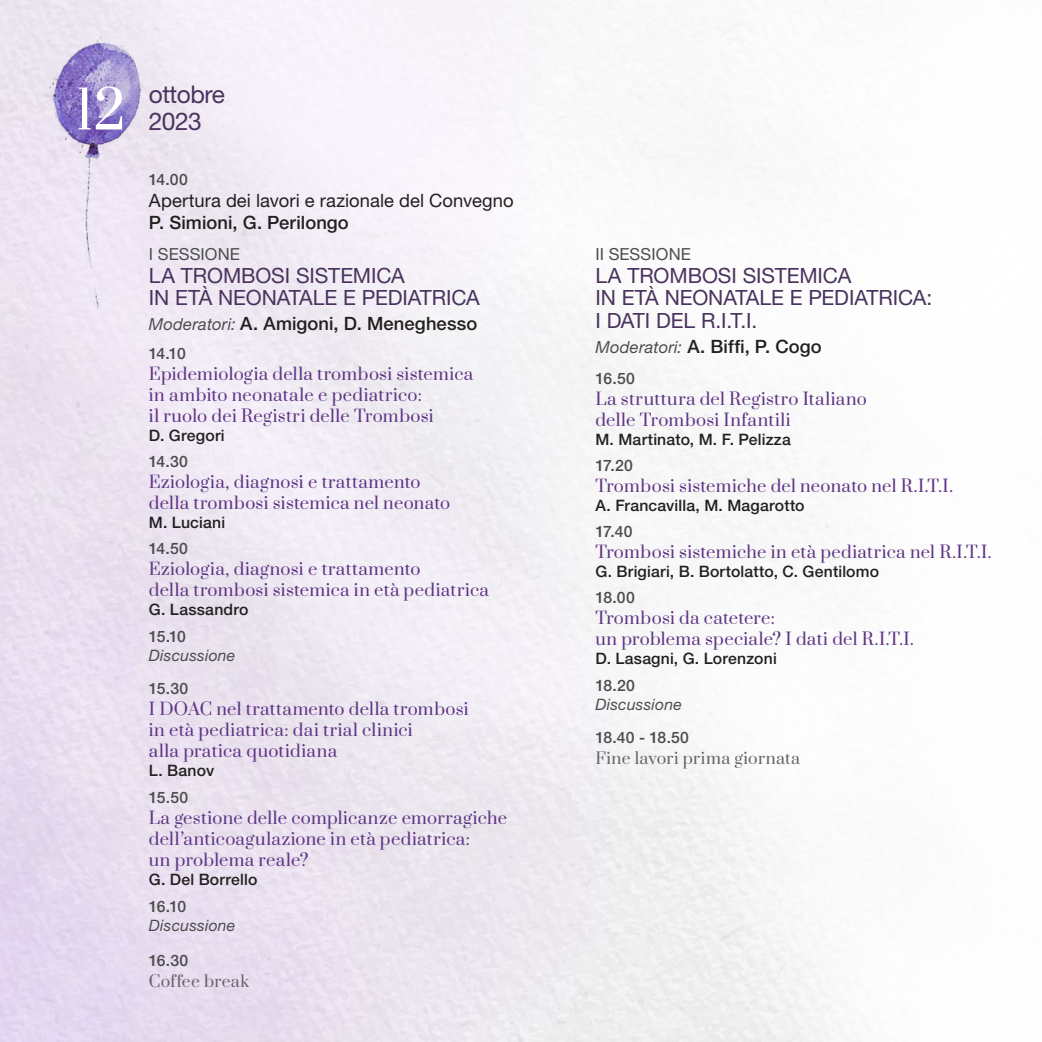
<style>
.page{position:relative;width:1042px;height:1042px;background:#fff}
.page>*{position:absolute;margin:0;border:0;box-sizing:border-box;transform-origin:0 0}
.t1{font:52.5px "Prata";color:#fff}
.t2{font:24.5px "Helvetica Neue LT Std";letter-spacing:-.02em;color:#4a335e}
.t3{font:21px/22.8px "Helvetica Neue LT Std";letter-spacing:-.005em;color:#4a335e}
.t4{font:500 18.38px "Helvetica Neue LT Std";letter-spacing:.005em;color:#231f20}
.t5{font:18.38px "Helvetica Neue LT Std";letter-spacing:.005em;color:#231f20}
.t6{font:16.62px/21px "Prata";letter-spacing:.015em;color:#5e3485}
.t7{font:16.62px "Helvetica Neue LT Std";letter-spacing:.005em;color:#4b4c4d}
.t8{font:500 15.75px "Helvetica Neue LT Std";letter-spacing:.01em;color:#231f20}
.t9{font:500 15.75px "Helvetica Neue LT Std";letter-spacing:-.045em;color:#4b4c4d}
.t10{font:15.75px "Prata";letter-spacing:.02em;color:#636366}
.t11{font:italic 15.75px "Helvetica Neue LT Std";letter-spacing:.015em;color:#4b4c4d}
.s1{font-weight:400;font-style:italic;font-size:16.62px;color:#4b4c4d}
</style>
<div class="page">
<img style="left:50px;top:37px;width:92px;height:281px">
<p class="t1" style="left:75px;top:66px;width:52px">12</p>
<p class="t2" style="left:149px;top:80px;width:78px">ottobre</p>
<p class="t2" style="left:149px;top:106px;width:55px">2023</p>
<p class="t9" style="left:149px;top:170px;width:41px">14.00</p>
<p class="t5" style="left:149px;top:189px;width:366px">Apertura dei lavori e razionale del Convegno</p>
<p class="t4" style="left:149px;top:211px;width:201px">P. Simioni, G. Perilongo</p>
<p class="t7" style="left:149px;top:244px;width:93px">I SESSIONE</p>
<p class="t3" style="left:149px;top:264px;width:332px">LA TROMBOSI SISTEMICA<br>IN ETÀ NEONATALE E PEDIATRICA</p>
<p class="t4" style="left:149px;top:312px;width:330px"><span class="s1">Moderatori:</span> A. Amigoni, D. Meneghesso</p>
<p class="t9" style="left:149px;top:344px;width:38px">14.10</p>
<p class="t6" style="left:149px;top:362px;width:326px">Epidemiologia della trombosi sistemica in ambito neonatale e pediatrico:<br>il ruolo dei Registri delle Trombosi</p>
<p class="t8" style="left:149px;top:426px;width:77px">D. Gregori</p>
<p class="t9" style="left:149px;top:452px;width:41px">14.30</p>
<p class="t6" style="left:149px;top:471px;width:303px">Eziologia, diagnosi e trattamento della trombosi sistemica nel neonato</p>
<p class="t8" style="left:149px;top:513px;width:78px">M. Luciani</p>
<p class="t9" style="left:149px;top:539px;width:41px">14.50</p>
<p class="t6" style="left:149px;top:558px;width:342px">Eziologia, diagnosi e trattamento<br>della trombosi sistemica in età pediatrica</p>
<p class="t8" style="left:149px;top:600px;width:101px">G. Lassandro</p>
<p class="t9" style="left:149px;top:626px;width:39px">15.10</p>
<p class="t11" style="left:149px;top:645px;width:88px">Discussione</p>
<p class="t9" style="left:149px;top:679px;width:41px">15.30</p>
<p class="t6" style="left:149px;top:698px;width:321px">I DOAC nel trattamento della trombosi in età pediatrica: dai trial clinici<br>alla pratica quotidiana</p>
<p class="t8" style="left:149px;top:761px;width:67px">L. Banov</p>
<p class="t9" style="left:149px;top:787px;width:41px">15.50</p>
<p class="t6" style="left:149px;top:806px;width:360px">La gestione delle complicanze emorragiche dell’anticoagulazione in età pediatrica:<br>un problema reale?</p>
<p class="t8" style="left:149px;top:869px;width:110px">G. Del Borrello</p>
<p class="t9" style="left:149px;top:897px;width:39px">16.10</p>
<p class="t11" style="left:149px;top:916px;width:88px">Discussione</p>
<p class="t9" style="left:149px;top:950px;width:41px">16.30</p>
<p class="t10" style="left:149px;top:968px;width:102px">Coffee break</p>
<p class="t7" style="left:595px;top:244px;width:97px">II SESSIONE</p>
<p class="t3" style="left:595px;top:264px;width:338px">LA TROMBOSI SISTEMICA<br>IN ETÀ NEONATALE E PEDIATRICA:<br>I DATI DEL R.I.T.I.</p>
<p class="t4" style="left:595px;top:335px;width:228px"><span class="s1">Moderatori:</span> A. Biffi, P. Cogo</p>
<p class="t9" style="left:595px;top:369px;width:41px">16.50</p>
<p class="t6" style="left:595px;top:387px;width:273px">La struttura del Registro Italiano delle Trombosi Infantili</p>
<p class="t8" style="left:595px;top:430px;width:197px">M. Martinato, M. F. Pelizza</p>
<p class="t9" style="left:595px;top:456px;width:39px">17.20</p>
<p class="t6" style="left:595px;top:474px;width:359px">Trombosi sistemiche del neonato nel R.I.T.I.</p>
<p class="t8" style="left:595px;top:496px;width:211px">A. Francavilla, M. Magarotto</p>
<p class="t9" style="left:595px;top:522px;width:39px">17.40</p>
<p class="t6" style="left:595px;top:541px;width:398px">Trombosi sistemiche in età pediatrica nel R.I.T.I.</p>
<p class="t8" style="left:595px;top:562px;width:285px">G. Brigiari, B. Bortolatto, C. Gentilomo</p>
<p class="t9" style="left:595px;top:588px;width:41px">18.00</p>
<p class="t6" style="left:595px;top:607px;width:320px">Trombosi da catetere:<br>un problema speciale? I dati del R.I.T.I.</p>
<p class="t8" style="left:595px;top:649px;width:183px">D. Lasagni, G. Lorenzoni</p>
<p class="t9" style="left:595px;top:676px;width:41px">18.20</p>
<p class="t11" style="left:595px;top:694px;width:88px">Discussione</p>
<p class="t9" style="left:595px;top:728px;width:95px">18.40 - 18.50</p>
<p class="t10" style="left:595px;top:745px;width:206px">Fine lavori prima giornata</p>
</div>
